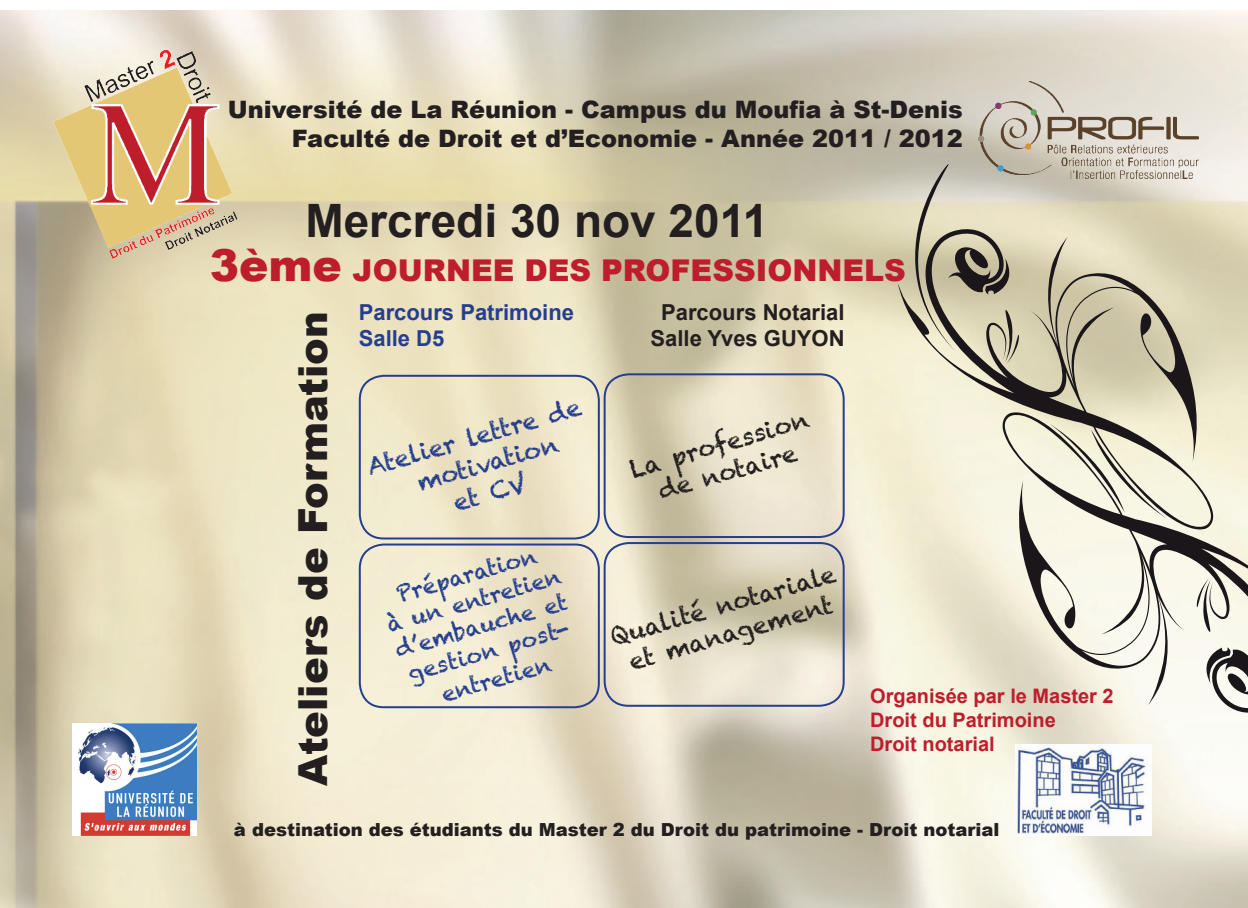
<style>
.page{position:relative;width:1248px;height:908px;background:#fff}
.page>*{position:absolute;margin:0;border:0;box-sizing:border-box;transform-origin:0 0}
.t1{font:700 46px "Arial";color:#231f20}
.t2{font:900 40px "Arial";color:#231f20}
.t3{font:900 30px "Arial";color:#be1d2c}
.t4{font:900 24px/28.8px "Arial";color:#231f20;text-align:right}
.t5{font:24px/28.8px "Chalkduster";color:#231f20;text-align:center}
.t6{font:24px/28.8px "Chalkduster";color:#253f8e;text-align:center}
.t7{font:22px/26.4px "Chalkduster";color:#253f8e;text-align:center}
.t8{font:700 22px/26.4px "Arial";color:#231f20;text-align:center}
.t9{font:700 22px/26.4px "Arial";color:#253f8e}
.t10{font:700 20px/24px "Arial";color:#be1d2c}
.t11{font:900 18px "Arial";color:#231f20}
.s1{font-size:44px}
</style>
<div class="page">
<img style="left:0;top:11px;width:1247px;height:896px">
<img style="left:38px;top:35px;width:209px;height:237px">
<img style="left:72px;top:723px;width:124px;height:112px">
<svg style="left:1002px;top:411px;width:245px;height:367px;fill:#f8f6e8"></svg>
<svg style="left:897px;top:163px;width:316px;height:367px;background:#cdc8b1"></svg>
<img style="left:1015px;top:744px;width:136px;height:91px">
<img style="left:978px;top:81px;width:220px;height:97px">
<div style="left:359px;top:374px;width:240px;height:165px;border:2px solid #253f8e;border-radius:24px"></div>
<div style="left:359px;top:543px;width:240px;height:165px;border:2px solid #253f8e;border-radius:24px"></div>
<div style="left:603px;top:373px;width:241px;height:164px;border:2px solid #253f8e;border-radius:24px"></div>
<div style="left:603px;top:542px;width:241px;height:164px;border:2px solid #253f8e;border-radius:24px"></div>
<p class="t4" style="left:228px;top:94px;width:736px">Université de La Réunion - Campus du Moufia à St-Denis<br>Faculté de Droit et d’Economie - Année 2011 / 2012</p>
<h1 class="t1" style="left:305px;top:190px;width:464px">Mercredi 30 nov 2011</h1>
<p class="t3" style="left:210px;top:248px;width:697px"><span class="s1">3ème</span> JOURNEE DES PROFESSIONNELS</p>
<h2 class="t2" style="left:284px;top:786px;width:476px;rotate:-90deg">Ateliers de Formation</h2>
<p class="t11" style="left:234px;top:815px;width:766px">à destination des étudiants du Master 2 du Droit du patrimoine - Droit notarial</p>
<p class="t9" style="left:359px;top:300px;width:217px">Parcours Patrimoine<br>Salle D5</p>
<p class="t8" style="left:650px;top:300px;width:196px">Parcours Notarial<br>Salle Yves GUYON</p>
<p class="t6" style="left:364px;top:453px;width:223px;rotate:-16deg">Atelier lettre de motivation<br>et CV</p>
<p class="t5" style="left:626px;top:455px;width:186px;rotate:-16deg">La profession de notaire</p>
<p class="t7" style="left:376px;top:586px;width:182px;rotate:-16deg">Préparation<br>à un entretien d’embauche et gestion post-</p>
<p class="t5" style="left:607px;top:623px;width:234px;rotate:-16deg">Qualité notariale et management</p>
<p class="t7" style="left:439px;top:681px;width:114px;rotate:-16deg">entretien</p>
<p class="t10" style="left:870px;top:684px;width:245px">Organisée par le Master 2<br>Droit du Patrimoine<br>Droit notarial</p>
</div>
